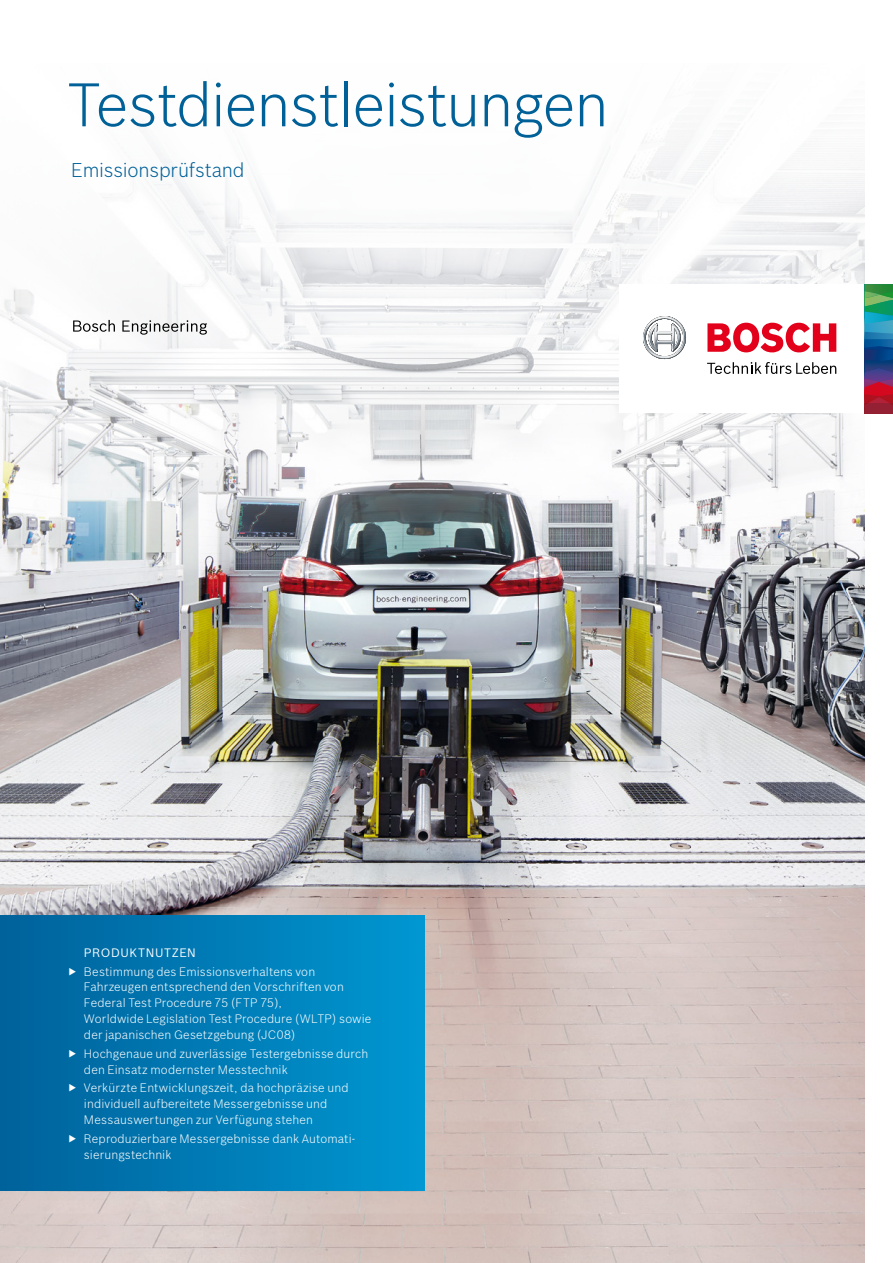
<style>
.page{position:relative;width:893px;height:1263px;background:#fff}
.page>*{position:absolute;margin:0;border:0;box-sizing:border-box;transform-origin:0 0}
.t1{font:300 60px "Bosch Sans";letter-spacing:-.02em;color:#006098}
.t2{font:300 19.5px "Bosch Sans";letter-spacing:-.01em;color:#006098}
.t3{font:300 12px/15.8px "Bosch Sans";letter-spacing:.01em;color:#fff}
.t4{font:12px "Bosch Sans";letter-spacing:.05em;color:#fff}
</style>
<div class="page">
<img style="left:0;top:568px;width:864px;height:695px">
<svg style="left:0;top:135px;width:893px;height:433px"></svg>
<div style="left:0;top:916px;width:424px;height:274px;background:linear-gradient(to right,#00619a,#0097d2)"></div>
<div style="left:620px;top:284px;width:273px;height:129px;background:#fff"></div>
<svg style="left:865px;top:284px;width:28px;height:129px;background:#495e71"></svg>
<svg style="left:643px;top:316px;width:43px;height:43px"></svg>
<svg style="left:707px;top:323px;width:129px;height:29px"></svg>
<svg style="left:707px;top:362px;width:129px;height:12px"></svg>
<svg style="left:73px;top:320px;width:134px;height:15px"></svg>
<svg style="left:70px;top:967px;width:6px;height:8px"></svg>
<svg style="left:70px;top:1049px;width:6px;height:8px"></svg>
<svg style="left:70px;top:1084px;width:6px;height:8px"></svg>
<svg style="left:70px;top:1135px;width:6px;height:7px"></svg>
<h1 class="t1" style="left:67px;top:68px;width:543px">Testdienstleistungen</h1>
<h2 class="t2" style="left:71px;top:158px;width:175px">Emissionsprüfstand</h2>
<p class="t4" style="left:84px;top:945px;width:113px">PRODUKTNUTZEN</p>
<p class="t3" style="left:84px;top:963px;width:289px">Bestimmung des Emissionsverhaltens von Fahrzeugen entsprechend den Vorschriften von Federal Test Procedure 75 (FTP 75),<br>Worldwide Legislation Test Procedure (WLTP) sowie der japanischen Gesetzgebung (JC08)</p>
<p class="t3" style="left:84px;top:1045px;width:286px">Hochgenaue und zuverlässige Testergebnisse durch den Einsatz modernster Messtechnik</p>
<p class="t3" style="left:84px;top:1080px;width:266px">Verkürzte Entwicklungszeit, da hochpräzise und individuell aufbereitete Messergebnisse und<br>Messauswertungen zur Verfügung stehen</p>
<p class="t3" style="left:84px;top:1130px;width:273px">Reproduzierbare Messergebnisse dank Automati&shy;sierungstechnik</p>
</div>
